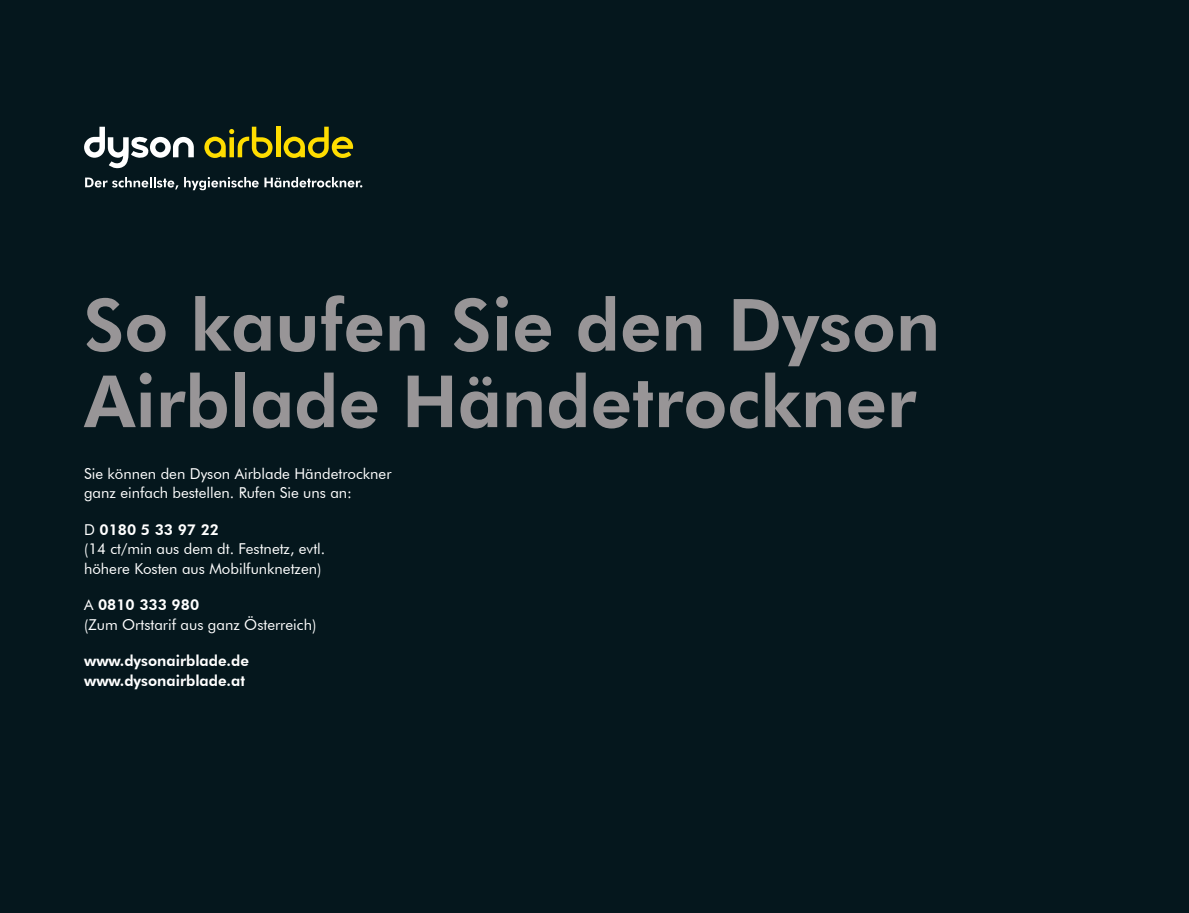
<style>
.page{position:relative;width:1189px;height:913px;background:#fff}
.page>*{position:absolute;margin:0;border:0;box-sizing:border-box;transform-origin:0 0}
.t1{font:800 72px/76.5px "Futura BT";color:#989597}
.t2{font:15px/19.5px "Futura BT";color:#fff}
.t3{font:800 15px/19.5px "Futura BT";color:#fff}
.s1{font-weight:800}
</style>
<div class="page">
<div style="left:0;top:0;width:1189px;height:912px;background:#05171d"></div>
<svg style="left:84px;top:127px;width:110px;height:42px"></svg>
<svg style="left:204px;top:127px;width:68px;height:31px"></svg>
<hr style="left:276px;top:127px;width:4px;height:30px;background:#fd0">
<svg style="left:284px;top:127px;width:69px;height:31px"></svg>
<svg style="left:85px;top:177px;width:93px;height:12px"></svg>
<svg style="left:184px;top:177px;width:178px;height:13px"></svg>
<h1 class="t1" style="left:84px;top:286px;width:858px">So kaufen Sie den Dyson<br>Airblade Händetrockner</h1>
<p class="t2" style="left:84px;top:463px;width:309px">Sie können den Dyson Airblade Händetrockner ganz einfach bestellen. Rufen Sie uns an:</p>
<p class="t2" style="left:84px;top:519px;width:243px">D <span class="s1">0180 5 33 97 22<br></span>(14 ct/min aus dem dt. Festnetz, evtl. höhere Kosten aus Mobilfunknetzen)</p>
<p class="t2" style="left:84px;top:594px;width:234px">A <span class="s1">0810 333 980<br></span>(Zum Ortstarif aus ganz Österreich)</p>
<p class="t3" style="left:84px;top:650px;width:166px">www.dysonairblade.de www.dysonairblade.at</p>
</div>
